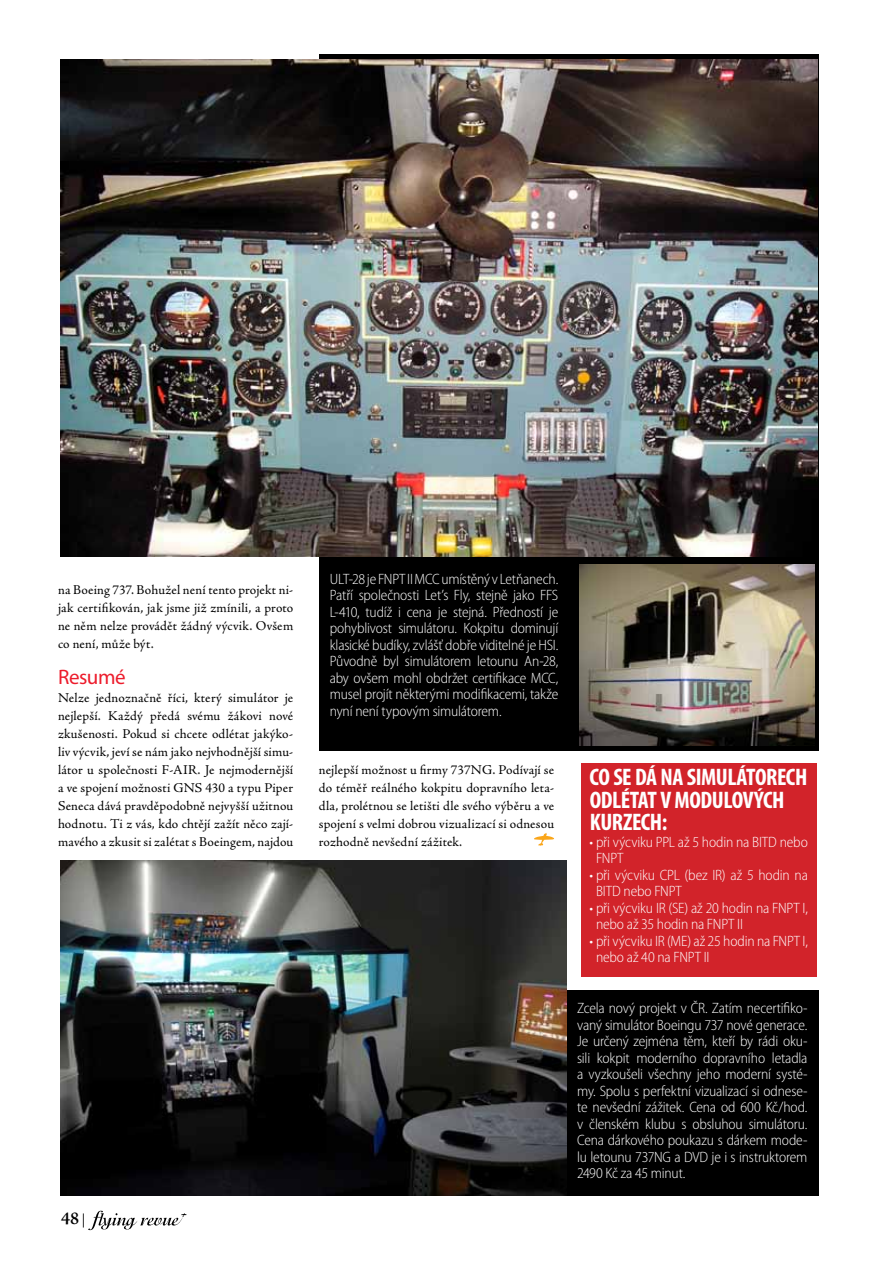
<style>
.page{position:relative;width:893px;height:1263px;background:#fff}
.page>*{position:absolute;margin:0;border:0;box-sizing:border-box;transform-origin:0 0}
.t1{font:700 condensed 24px/22.5px "Myriad Pro";letter-spacing:-.02em;color:#fff}
.t2{font:21px "Myriad Pro";letter-spacing:-.02em;color:#ed1c2c}
.t3{font:600 18px "Adobe Jenson Pro";color:#000}
.t4{font:300 semi-condensed 15px/16.5px "Myriad Pro";letter-spacing:-.01em;color:#fff}
.t5{font:13.5px/18px "Adobe Jenson Pro";letter-spacing:.015em;color:#000;text-align:justify}
.s1{font-weight:400;font-size:13.5px}
</style>
<div class="page">
<svg style="left:88px;top:1211px;width:99px;height:19px"></svg>
<svg style="left:534px;top:833px;width:20px;height:13px"></svg>
<div style="left:319px;top:55px;width:499px;height:696px;background:#000"></div>
<div style="left:319px;top:991px;width:499px;height:205px;background:#000"></div>
<div style="left:581px;top:763px;width:235px;height:214px;background:#d2232a"></div>
<img style="left:60px;top:60px;width:758px;height:496px">
<img style="left:60px;top:861px;width:507px;height:335px">
<img style="left:580px;top:564px;width:235px;height:181px">
<p class="t5" style="left:58px;top:581px;width:237px">na Boeing 737. Bohužel není tento projekt ni&shy;jak certifikován, jak jsme již zmínili, a proto ne něm nelze provádět žádný výcvik. Ovšem co není, může být.</p>
<h2 class="t2" style="left:58px;top:665px;width:69px">Resumé</h2>
<p class="t5" style="left:58px;top:689px;width:237px">Nelze jednoznačně říci, který simulátor je nejlepší. Každý předá svému žákovi nové zkušenosti. Pokud si chcete odlétat jakýko&shy;liv výcvik, jeví se nám jako nejvhodnější simu&shy;látor u společnosti F-AIR. Je nejmodernější a ve spojení možnosti GNS 430 a typu Piper Seneca dává pravděpodobně nejvyšší užitnou hodnotu. Ti z vás, kdo chtějí zažít něco zají&shy;mavého a zkusit si zalétat s Boeingem, najdou</p>
<p class="t3" style="left:61px;top:1208px;width:26px">48 <span class="s1">|</span></p>
<p class="t4" style="left:330px;top:571px;width:230px;text-align:justify">ULT-28 je FNPT II MCC umístěný v Letňanech.<br>Patří společnosti Let’s Fly, stejně jako FFS L-410, tudíž i cena je stejná. Předností je pohyblivost simulátoru. Kokpitu dominují klasické budíky, zvlášť dobře viditelné je HSI.<br>Původně byl simulátorem letounu An-28, aby ovšem mohl obdržet certifikace MCC, musel projít některými modifikacemi, takže nyní není typovým simulátorem.</p>
<p class="t5" style="left:319px;top:761px;width:237px">nejlepší možnost u firmy 737NG. Podívají se do téměř reálného kokpitu dopravního leta&shy;dla, prolétnou se letišti dle svého výběru a ve spojení s velmi dobrou vizualizací si odnesou rozhodně nevšední zážitek.</p>
<h1 class="t1" style="left:590px;top:766px;width:219px">CO SE DÁ NA SIMULÁTORECH<br>ODLÉTAT V MODULOVÝCH<br>KURZECH:</h1>
<p class="t4" style="left:596px;top:834px;width:213px;text-indent:-6px">• při výcviku PPL až 5 hodin na BITD nebo<br>FNPT</p>
<p class="t4" style="left:596px;top:867px;width:213px;text-indent:-6px">• při výcviku CPL (bez IR) až 5 hodin na<br>BITD nebo FNPT</p>
<p class="t4" style="left:596px;top:900px;width:213px;text-indent:-6px">• při výcviku IR (SE) až 20 hodin na FNPT I, nebo až 35 hodin na FNPT II</p>
<p class="t4" style="left:596px;top:933px;width:213px;text-indent:-6px">• při výcviku IR (ME) až 25 hodin na FNPT I, nebo až 40 na FNPT II</p>
<p class="t4" style="left:577px;top:1000px;width:232px;text-align:justify">Zcela nový projekt v ČR. Zatím necertifiko&shy;vaný simulátor Boeingu 737 nové generace.<br>Je určený zejména těm, kteří by rádi oku&shy;sili kokpit moderního dopravního letadla a vyzkoušeli všechny jeho moderní systé&shy;my. Spolu s perfektní vizualizací si odnese&shy;te nevšední zážitek. Cena od 600 Kč/hod. v členském klubu s obsluhou simulátoru.<br>Cena dárkového poukazu s dárkem mode&shy;lu letounu 737NG a DVD je i s instruktorem 2490 Kč za 45 minut.</p>
</div>
